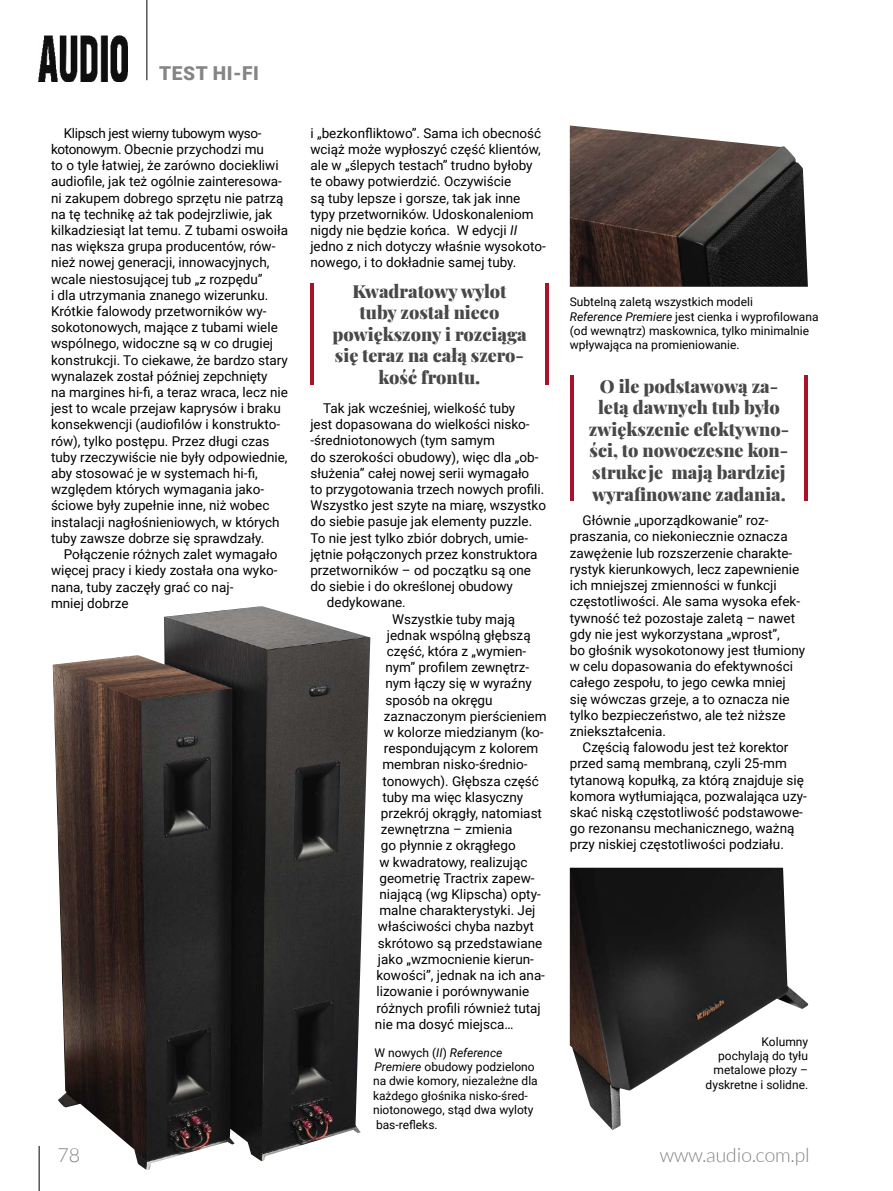
<style>
.page{position:relative;width:893px;height:1191px;background:#fff}
.page>*{position:absolute;margin:0;border:0;box-sizing:border-box;transform-origin:0 0}
.t1{font:300 19.5px "Lato";color:#858585}
.t2{font:900 19.2px "Roboto";letter-spacing:.035em;color:#858585}
.t3{font:900 18px/21.6px "Playfair Display";color:#484848;text-align:center}
.t4{font:13.5px/16.2px "Roboto";color:#000}
.t5{font:12px/14.4px "Roboto";color:#000}
.s1{font-style:italic}
</style>
<div class="page">
<hr style="left:39px;top:1145px;width:1px;height:46px;background:#000">
<hr style="left:147px;top:0;width:1px;height:80px;background:#000">
<img style="left:39px;top:35px;width:89px;height:46px">
<hr style="left:310px;top:284px;width:4px;height:101px;background:#a9132a">
<hr style="left:545px;top:284px;width:4px;height:101px;background:#a9132a">
<hr style="left:570px;top:375px;width:4px;height:125px;background:#a9132a">
<hr style="left:804px;top:375px;width:4px;height:125px;background:#a9132a">
<img style="left:570px;top:125px;width:238px;height:162px">
<img style="left:53px;top:606px;width:317px;height:563px">
<img style="left:570px;top:867px;width:238px;height:263px">
<h2 class="t2" style="left:159px;top:60px;width:101px">TEST HI-FI</h2>
<p class="t4" style="left:51px;top:124px;width:238px;text-indent:13px">Klipsch jest wierny tubowym wyso&shy;kotonowym. Obecnie przychodzi mu<br>to o tyle łatwiej, że zarówno dociekliwi audiofile, jak też ogólnie zainteresowa&shy;ni zakupem dobrego sprzętu nie patrzą na tę technikę aż tak podejrzliwie, jak kilkadziesiąt lat temu. Z tubami oswoiła nas większa grupa producentów, rów&shy;nież nowej generacji, innowacyjnych, wcale niestosującej tub „z rozpędu”<br>i dla utrzymania znanego wizerunku.<br>Krótkie falowody przetworników wy&shy;sokotonowych, mające z tubami wiele wspólnego, widoczne są w co drugiej konstrukcji. To ciekawe, że bardzo stary wynalazek został później zepchnięty<br>na margines hi-fi, a teraz wraca, lecz nie jest to wcale przejaw kaprysów i braku konsekwencji (audiofilów i konstrukto&shy;rów), tylko postępu. Przez długi czas tuby rzeczywiście nie były odpowiednie, aby stosować je w systemach hi-fi, względem których wymagania jako&shy;ściowe były zupełnie inne, niż wobec instalacji nagłośnieniowych, w których tuby zawsze dobrze się sprawdzały.</p>
<p class="t4" style="left:51px;top:545px;width:228px;text-indent:13px">Połączenie różnych zalet wymagało więcej pracy i kiedy została ona wyko&shy;nana, tuby zaczęły grać co naj-<br>mniej dobrze</p>
<p class="t4" style="left:310px;top:124px;width:237px">i „bezkonfliktowo”. Sama ich obecność wciąż może wypłoszyć część klientów, ale w „ślepych testach” trudno byłoby te obawy potwierdzić. Oczywiście<br>są tuby lepsze i gorsze, tak jak inne typy przetworników. Udoskonaleniom nigdy nie będzie końca. W edycji <span class="s1">II </span>jedno z nich dotyczy właśnie wysokoto&shy;nowego, i to dokładnie samej tuby.</p>
<h3 class="t3" style="left:332px;top:278px;width:196px">Kwadratowy wylot tuby został nieco powiększony i rozciąga się teraz na całą szero&shy;kość frontu.</h3>
<p class="t4" style="left:323px;top:399px;width:194px">Tak jak wcześniej, wielkość tuby</p>
<p class="t4" style="left:310px;top:416px;width:221px">jest dopasowana do wielkości nisko-</p>
<p class="t4" style="left:310px;top:432px;width:186px">-średniotonowych (tym samym</p>
<p class="t4" style="left:310px;top:448px;width:230px">do szerokości obudowy), więc dla „ob-</p>
<p class="t4" style="left:310px;top:464px;width:220px">służenia” całej nowej serii wymagało</p>
<p class="t4" style="left:310px;top:480px;width:235px">to przygotowania trzech nowych profili.</p>
<p class="t4" style="left:310px;top:497px;width:237px">Wszystko jest szyte na miarę, wszystko</p>
<p class="t4" style="left:310px;top:513px;width:223px">do siebie pasuje jak elementy puzzle.</p>
<p class="t4" style="left:310px;top:529px;width:219px">To nie jest tylko zbiór dobrych, umie-</p>
<p class="t4" style="left:310px;top:545px;width:228px">jętnie połączonych przez konstruktora</p>
<p class="t4" style="left:310px;top:561px;width:222px">przetworników – od początku są one</p>
<p class="t4" style="left:310px;top:578px;width:204px">do siebie i do określonej obudowy</p>
<p class="t4" style="left:327px;top:594px;width:80px">dedykowane.</p>
<p class="t4" style="left:392px;top:610px;width:124px">Wszystkie tuby mają</p>
<p class="t4" style="left:387px;top:626px;width:145px">jednak wspólną głębszą</p>
<p class="t4" style="left:387px;top:642px;width:141px">część, która z „wymien-</p>
<p class="t4" style="left:385px;top:659px;width:145px">nym” profilem zewnętrz-</p>
<p class="t4" style="left:385px;top:675px;width:148px">nym łączy się w wyraźny</p>
<p class="t4" style="left:385px;top:691px;width:109px">sposób na okręgu</p>
<p class="t4" style="left:384px;top:707px;width:164px">zaznaczonym pierścieniem</p>
<p class="t4" style="left:384px;top:723px;width:161px">w kolorze miedzianym (ko-</p>
<p class="t4" style="left:384px;top:740px;width:156px">respondującym z kolorem</p>
<p class="t4" style="left:382px;top:756px;width:147px">membran nisko-średnio-</p>
<p class="t4" style="left:382px;top:772px;width:158px">tonowych). Głębsza część</p>
<p class="t4" style="left:382px;top:788px;width:142px">tuby ma więc klasyczny</p>
<p class="t4" style="left:381px;top:804px;width:163px">przekrój okrągły, natomiast</p>
<p class="t4" style="left:381px;top:821px;width:133px">zewnętrzna – zmienia</p>
<p class="t4" style="left:381px;top:837px;width:136px">go płynnie z okrągłego</p>
<p class="t4" style="left:379px;top:853px;width:150px">w kwadratowy, realizując</p>
<p class="t4" style="left:379px;top:869px;width:157px">geometrię Tractrix zapew-</p>
<p class="t4" style="left:379px;top:885px;width:163px">niającą (wg Klipscha) opty-</p>
<p class="t4" style="left:379px;top:902px;width:157px">malne charakterystyki. Jej</p>
<p class="t4" style="left:378px;top:918px;width:157px">właściwości chyba nazbyt</p>
<p class="t4" style="left:378px;top:934px;width:166px">skrótowo są przedstawiane</p>
<p class="t4" style="left:378px;top:950px;width:158px">jako „wzmocnienie kierun-</p>
<p class="t4" style="left:376px;top:966px;width:170px">kowości”, jednak na ich ana-</p>
<p class="t4" style="left:376px;top:983px;width:154px">lizowanie i porównywanie</p>
<p class="t4" style="left:376px;top:999px;width:166px">różnych profili również tutaj</p>
<p class="t4" style="left:375px;top:1015px;width:140px">nie ma dosyć miejsca…</p>
<p class="t5" style="left:373px;top:1044px;width:166px">W nowych (<span class="s1">II</span>) <span class="s1">Reference<br>Premiere</span> obudowy podzielono na dwie komory, niezależne dla każdego głośnika nisko-śred&shy;niotonowego, stąd dwa wyloty bas-refleks.</p>
<p class="t5" style="left:570px;top:294px;width:250px">Subtelną zaletą wszystkich modeli<br><span class="s1">Reference Premiere</span> jest cienka i wyprofilowana (od wewnątrz) maskownica, tylko minimalnie wpływająca na promieniowanie.</p>
<h3 class="t3" style="left:589px;top:373px;width:202px">O ile podstawową za&shy;letą dawnych tub było zwiększenie efektywno&shy;ści, to nowoczesne kon&shy;strukcje mają bardziej wyrafinowane zadania.</h3>
<p class="t4" style="left:570px;top:512px;width:237px;text-indent:13px">Głównie „uporządkowanie” roz&shy;praszania, co niekoniecznie oznacza zawężenie lub rozszerzenie charakte&shy;rystyk kierunkowych, lecz zapewnienie ich mniejszej zmienności w funkcji częstotliwości. Ale sama wysoka efek&shy;tywność też pozostaje zaletą – nawet gdy nie jest wykorzystana „wprost”,<br>bo głośnik wysokotonowy jest tłumiony w celu dopasowania do efektywności całego zespołu, to jego cewka mniej się wówczas grzeje, a to oznacza nie tylko bezpieczeństwo, ale też niższe zniekształcenia.</p>
<p class="t4" style="left:570px;top:738px;width:239px;text-indent:13px">Częścią falowodu jest też korektor przed samą membraną, czyli 25-mm tytanową kopułką, za którą znajduje się komora wytłumiająca, pozwalająca uzy&shy;skać niską częstotliwość podstawowe&shy;go rezonansu mechanicznego, ważną przy niskiej częstotliwości podziału.</p>
<p class="t5" style="left:706px;top:1033px;width:104px;text-align:right">Kolumny<br>pochylają do tyłu metalowe płozy – dyskretne i solidne.</p>
<h1 class="t1" style="left:57px;top:1144px;width:24px">78</h1>
<h1 class="t1" style="left:660px;top:1144px;width:151px">www.audio.com.pl</h1>
</div>
